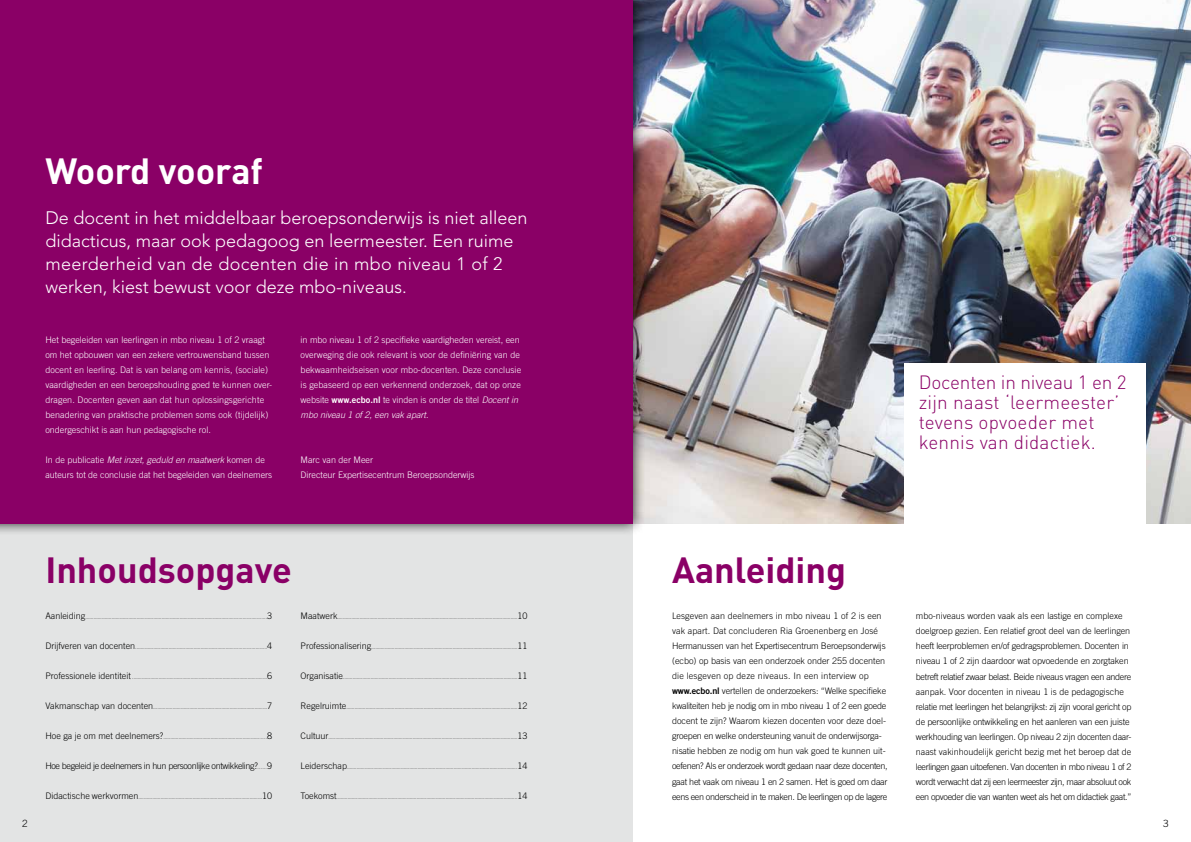
<style>
.page{position:relative;width:1191px;height:842px;background:#fff}
.page>*{position:absolute;margin:0;border:0;box-sizing:border-box;transform-origin:0 0}
.t1{font:700 36px "DIN";color:#8a0066}
.t2{font:700 36px "DIN";color:#fff}
.t3{font:300 19px/20px "DIN";letter-spacing:.01em;color:#8a0066}
.t4{font:300 18px/23px "Avenir";color:#fff}
.t5{font:300 10px "Trade Gothic";color:#000}
.t6{font:300 9px/15px "Trade Gothic";letter-spacing:-.02em;color:#000}
.t7{font:300 9px/15px "Trade Gothic";color:#fff}
.t8{font:300 9px "Trade Gothic";letter-spacing:-.04em;color:#000}
.t9{font:300 5px "Trade Gothic";color:#000}
.s1{font-style:italic}
.s2{font-family:"Trade Gothic Bold Two";font-weight:400}
.s3{font-size:9px}
.s4{font-size:5px}
</style>
<div class="page">
<img style="left:645px;top:0;width:546px;height:523px">
<div style="left:0;top:0;width:632px;height:842px;background:#e3e4e4"></div>
<div style="left:0;top:0;width:645px;height:536px;background:#000;opacity:.9"></div>
<div style="left:0;top:0;width:632px;height:523px;background:#8a0066"></div>
<div style="left:904px;top:363px;width:241px;height:182px;background:#fff"></div>
<h1 class="t2" style="left:45px;top:147px;width:219px">Woord vooraf</h1>
<h3 class="t4" style="left:45px;top:207px;width:483px">De docent in het middelbaar beroepsonderwijs is niet alleen didacticus, maar ook pedagoog en leermeester. Een ruime meerderheid van de docenten die in mbo niveau 1 of 2 werken, kiest bewust voor deze mbo-niveaus.</h3>
<p class="t7" style="left:45px;top:332px;width:228px">Het begeleiden van leerlingen in mbo niveau 1 of 2 vraagt om het opbouwen van een zekere vertrouwensband tussen docent en leerling. Dat is van belang om kennis, (sociale) vaardigheden en een beroepshouding goed te kunnen over&shy;dragen. Docenten geven aan dat hun oplossingsgerichte benadering van praktische problemen soms ook (tijdelijk) ondergeschikt is aan hun pedagogische rol.</p>
<h3 class="t7" style="left:45px;top:452px;width:228px">In de publicatie <span class="s1">Met inzet, geduld en maatwerk</span> komen de auteurs tot de conclusie dat het begeleiden van deelnemers</h3>
<p class="t7" style="left:300px;top:332px;width:222px">in mbo niveau 1 of 2 specifieke vaardigheden vereist, een overweging die ook relevant is voor de definiëring van de bekwaamheidseisen voor mbo-docenten. Deze conclusie is gebaseerd op een verkennend onderzoek, dat op onze website <span class="s2">www.ecbo.nl</span> te vinden is onder de titel <span class="s1">Docent in mbo niveau 1 of 2, een vak apart</span>.</p>
<h3 class="t7" style="left:300px;top:452px;width:176px">Marc van der Meer<br>Directeur Expertisecentrum Beroepsonderwijs</h3>
<h2 class="t3" style="left:918px;top:372px;width:209px">Docenten in niveau 1 en 2 zijn naast ‘leermeester’ tevens opvoeder met kennis van didactiek.</h2>
<h3 class="t5" style="left:22px;top:818px;width:7px">2</h3>
<h1 class="t1" style="left:45px;top:546px;width:248px">Inhoudsopgave</h1>
<h1 class="t1" style="left:672px;top:546px;width:175px">Aanleiding</h1>
<p class="t9" style="left:45px;top:614px;width:228px"><span class="s3">Aanleiding</span>..................................................................................................................................<span class="s3">3</span></p>
<p class="t9" style="left:45px;top:644px;width:228px"><span class="s3">Drijfveren van docenten</span>..............................................................................................<span class="s3">4</span></p>
<p class="t9" style="left:45px;top:674px;width:228px"><span class="s3">Professionele identiteit</span> .................................................................................................<span class="s3">6</span></p>
<p class="t9" style="left:45px;top:704px;width:228px"><span class="s3">Vakmanschap van docenten</span>..................................................................................<span class="s3">7</span></p>
<p class="t9" style="left:45px;top:734px;width:228px"><span class="s3">Hoe ga je om met deelnemers?</span>..........................................................................<span class="s3">8</span></p>
<h3 class="t8" style="left:45px;top:760px;width:228px">Hoe begeleid je deelnemers in hun persoonlijke ontwikkeling?<span class="s4">......</span>9</h3>
<p class="t9" style="left:45px;top:794px;width:228px"><span class="s3">Didactische werkvormen</span>.........................................................................................<span class="s3">10</span></p>
<p class="t9" style="left:300px;top:614px;width:228px"><span class="s3">Maatwerk</span>..................................................................................................................................<span class="s3">10</span></p>
<p class="t9" style="left:300px;top:644px;width:228px"><span class="s3">Professionalisering</span>..........................................................................................................<span class="s3">11</span></p>
<p class="t9" style="left:300px;top:674px;width:228px"><span class="s3">Organisatie</span>..............................................................................................................................<span class="s3">11</span></p>
<p class="t9" style="left:300px;top:704px;width:228px"><span class="s3">Regelruimte</span>............................................................................................................................<span class="s3">12</span></p>
<p class="t9" style="left:300px;top:734px;width:228px"><span class="s3">Cultuur</span>.........................................................................................................................................<span class="s3">13</span></p>
<p class="t9" style="left:300px;top:764px;width:228px"><span class="s3">Leiderschap</span>...........................................................................................................................<span class="s3">14</span></p>
<p class="t9" style="left:300px;top:794px;width:228px"><span class="s3">Toekomst</span>...................................................................................................................................<span class="s3">14</span></p>
<p class="t6" style="left:672px;top:609px;width:217px">Lesgeven aan deelnemers in mbo niveau 1 of 2 is een vak apart. Dat concluderen Ria Groenenberg en José Hermanussen van het Expertisecentrum Beroepsonderwijs (ecbo) op basis van een onderzoek onder 255 docenten die lesgeven op deze niveaus. In een interview op <span class="s2">www.ecbo.nl</span> vertellen de onderzoekers: “Welke specifieke kwaliteiten heb je nodig om in mbo niveau 1 of 2 een goede docent te zijn? Waarom kiezen docenten voor deze doel&shy;groepen en welke ondersteuning vanuit de onderwijsorga&shy;nisatie hebben ze nodig om hun vak goed te kunnen uit&shy;oefenen? Als er onderzoek wordt gedaan naar deze docenten, gaat het vaak om niveau 1 en 2 samen. Het is goed om daar eens een onderscheid in te maken. De leerlingen op de lagere</p>
<p class="t6" style="left:916px;top:609px;width:217px">mbo-niveaus worden vaak als een lastige en complexe doelgroep gezien. Een relatief groot deel van de leerlingen heeft leerproblemen en/of gedragsproblemen. Docenten in niveau 1 of 2 zijn daardoor wat opvoedende en zorgtaken betreft relatief zwaar belast. Beide niveaus vragen een andere aanpak. Voor docenten in niveau 1 is de pedagogische relatie met leerlingen het belangrijkst: zij zijn vooral gericht op de persoonlijke ontwikkeling en het aanleren van een juiste werkhouding van leerlingen. Op niveau 2 zijn docenten daar&shy;naast vakinhoudelijk gericht bezig met het beroep dat de leerlingen gaan uitoefenen. Van docenten in mbo niveau 1 of 2 wordt verwacht dat zij een leermeester zijn, maar absoluut ook een opvoeder die van wanten weet als het om didactiek gaat.”</p>
<h3 class="t5" style="left:1163px;top:818px;width:7px">3</h3>
</div>
